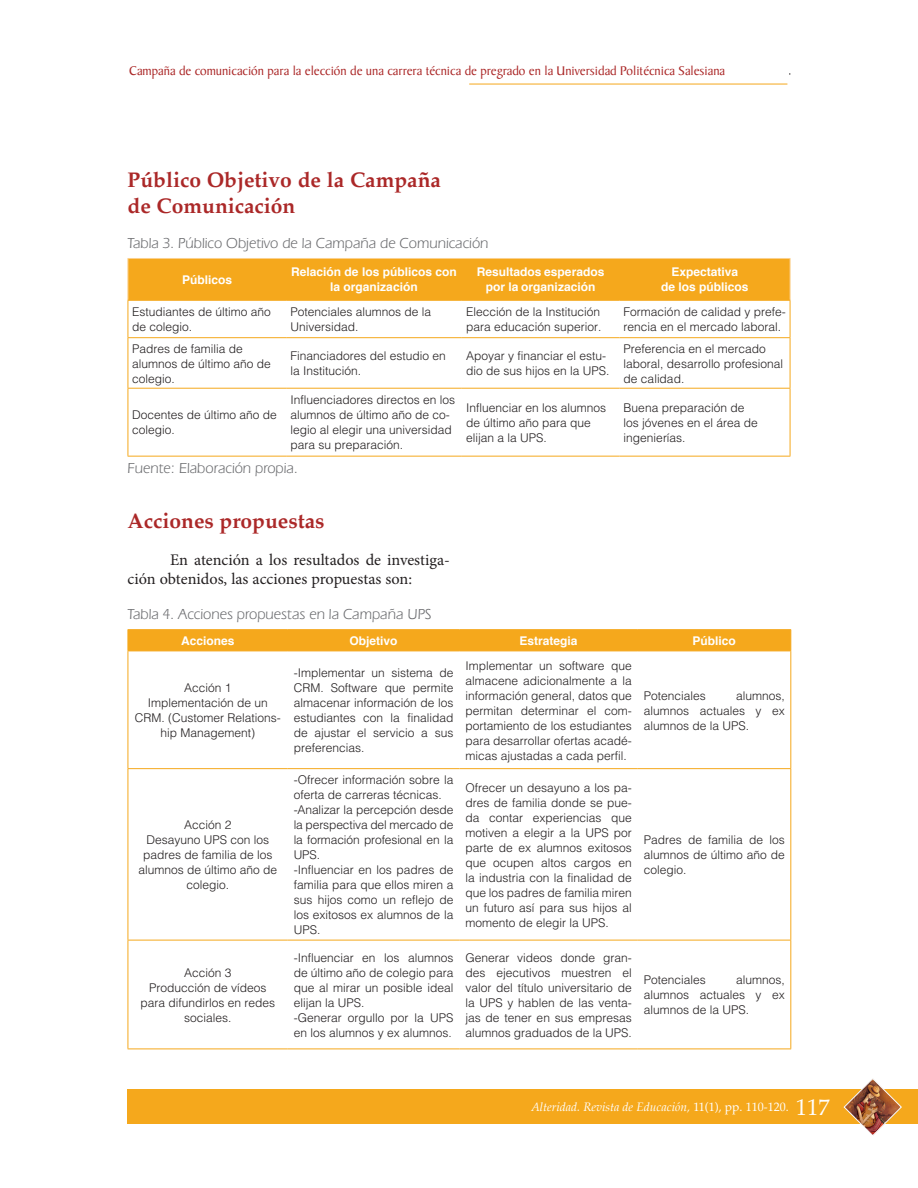
<style>
.page{position:relative;width:918px;height:1188px;background:#fff}
.page>*{position:absolute;margin:0;border:0;box-sizing:border-box;transform-origin:0 0}
.t1{font:700 21px/25.5px "Palatino";color:#ab2828}
.t2{font:16.2px/19.5px "Minion Pro";color:#231f20}
.t3{font:15px "Eras IT Cby BT";color:#6c6d70}
.t4{font:13.5px "Baker Signet";color:#ab2828}
.t5{font:300 12px/15px "Helvetica";color:#231f20}
.t6{font:700 12px/15px "Helvetica";color:#fff;text-align:center}
.t7{font:italic 12px "Palatino";color:#fff}
.s1{font-style:normal}
.s2{font-style:normal;font-size:22.5px}
</style>
<div class="page">
<hr style="left:470px;top:74px;width:320px;height:1px;background:#231f20">
<div style="left:128px;top:60px;width:661px;height:21px;background:#fff"></div>
<hr style="left:469px;top:84px;width:318px;height:1px;background:#f5a81c">
<div style="left:127px;top:1090px;width:791px;height:34px;background:#f5a81c"></div>
<img style="left:843px;top:1079px;width:59px;height:57px">
<div style="left:129px;top:259px;width:661px;height:41px;background:#f5a81c"></div>
<hr style="left:128px;top:258px;width:158px;height:1px;background:#fcd08d">
<hr style="left:128px;top:259px;width:1px;height:41px;background:#fcd08d">
<hr style="left:286px;top:258px;width:176px;height:1px;background:#fcd08d">
<hr style="left:462px;top:258px;width:157px;height:1px;background:#fcd08d">
<hr style="left:619px;top:258px;width:171px;height:1px;background:#fcd08d">
<hr style="left:790px;top:259px;width:1px;height:41px;background:#fcd08d">
<hr style="left:128px;top:300px;width:158px;height:1px;background:#f5a81c">
<hr style="left:128px;top:301px;width:1px;height:36px;background:#f5a81c">
<hr style="left:286px;top:300px;width:176px;height:1px;background:#f5a81c">
<hr style="left:462px;top:300px;width:157px;height:1px;background:#f5a81c">
<hr style="left:619px;top:300px;width:171px;height:1px;background:#f5a81c">
<hr style="left:790px;top:301px;width:1px;height:36px;background:#f5a81c">
<hr style="left:128px;top:337px;width:158px;height:1px;background:#f5a81c">
<hr style="left:128px;top:338px;width:1px;height:50px;background:#f5a81c">
<hr style="left:286px;top:337px;width:176px;height:1px;background:#f5a81c">
<hr style="left:462px;top:337px;width:157px;height:1px;background:#f5a81c">
<hr style="left:619px;top:337px;width:171px;height:1px;background:#f5a81c">
<hr style="left:790px;top:338px;width:1px;height:50px;background:#f5a81c">
<hr style="left:128px;top:388px;width:158px;height:1px;background:#f5a81c">
<hr style="left:128px;top:389px;width:1px;height:67px;background:#f5a81c">
<hr style="left:286px;top:388px;width:176px;height:1px;background:#f5a81c">
<hr style="left:462px;top:388px;width:157px;height:1px;background:#f5a81c">
<hr style="left:619px;top:388px;width:171px;height:1px;background:#f5a81c">
<hr style="left:790px;top:389px;width:1px;height:67px;background:#f5a81c">
<hr style="left:128px;top:456px;width:158px;height:1px;background:#f5a81c">
<hr style="left:286px;top:456px;width:176px;height:1px;background:#f5a81c">
<hr style="left:462px;top:456px;width:157px;height:1px;background:#f5a81c">
<hr style="left:619px;top:456px;width:171px;height:1px;background:#f5a81c">
<hr style="left:128px;top:651px;width:1px;height:117px;background:#f5a81c">
<hr style="left:790px;top:651px;width:1px;height:117px;background:#f5a81c">
<hr style="left:128px;top:768px;width:160px;height:1px;background:#f5a81c">
<hr style="left:128px;top:769px;width:1px;height:171px;background:#f5a81c">
<hr style="left:288px;top:768px;width:171px;height:1px;background:#f5a81c">
<hr style="left:459px;top:768px;width:179px;height:1px;background:#f5a81c">
<hr style="left:638px;top:768px;width:153px;height:1px;background:#f5a81c">
<hr style="left:790px;top:769px;width:1px;height:171px;background:#f5a81c">
<hr style="left:128px;top:940px;width:160px;height:1px;background:#f5a81c">
<hr style="left:128px;top:940px;width:1px;height:109px;background:#f5a81c">
<hr style="left:288px;top:940px;width:171px;height:1px;background:#f5a81c">
<hr style="left:459px;top:940px;width:179px;height:1px;background:#f5a81c">
<hr style="left:638px;top:940px;width:153px;height:1px;background:#f5a81c">
<hr style="left:790px;top:940px;width:1px;height:109px;background:#f5a81c">
<hr style="left:128px;top:629px;width:160px;height:1px;background:#f5a81c">
<hr style="left:288px;top:629px;width:171px;height:1px;background:#f5a81c">
<hr style="left:459px;top:629px;width:179px;height:1px;background:#f5a81c">
<hr style="left:638px;top:629px;width:153px;height:1px;background:#f5a81c">
<div style="left:128px;top:630px;width:663px;height:21px;background:#f5a81c"></div>
<hr style="left:128px;top:651px;width:160px;height:1px;background:#f5a81c">
<hr style="left:288px;top:651px;width:171px;height:1px;background:#f5a81c">
<hr style="left:459px;top:651px;width:179px;height:1px;background:#f5a81c">
<hr style="left:638px;top:651px;width:153px;height:1px;background:#f5a81c">
<hr style="left:128px;top:1049px;width:160px;height:1px;background:#f5a81c">
<hr style="left:288px;top:1049px;width:171px;height:1px;background:#f5a81c">
<hr style="left:459px;top:1049px;width:179px;height:1px;background:#f5a81c">
<hr style="left:638px;top:1049px;width:153px;height:1px;background:#f5a81c">
<p class="t4" style="left:129px;top:64px;width:598px">Campaña de comunicación para la elección de una carrera técnica de pregrado en la Universidad Politécnica Salesiana</p>
<h1 class="t1" style="left:128px;top:169px;width:315px">Público Objetivo de la Campaña de Comunicación</h1>
<p class="t3" style="left:128px;top:234px;width:363px">Tabla 3. Público Objetivo de la Campaña de Comunicación</p>
<p class="t6" style="left:182px;top:272px;width:52px">Públicos</p>
<p class="t6" style="left:291px;top:264px;width:167px">Relación de los públicos con la organización</p>
<p class="t6" style="left:477px;top:264px;width:129px">Resultados esperados por la organización</p>
<p class="t6" style="left:661px;top:264px;width:89px">Expectativa<br>de los públicos</p>
<p class="t5" style="left:132px;top:304px;width:140px">Estudiantes de último año de colegio.</p>
<p class="t5" style="left:290px;top:304px;width:142px">Potenciales alumnos de la<br>Universidad.</p>
<p class="t5" style="left:466px;top:304px;width:137px">Elección de la Institución para educación superior.</p>
<p class="t5" style="left:624px;top:304px;width:164px">Formación de calidad y prefe&shy;rencia en el mercado laboral.</p>
<p class="t5" style="left:132px;top:341px;width:140px">Padres de familia de alumnos de último año de colegio.</p>
<p class="t5" style="left:290px;top:348px;width:157px">Financiadores del estudio en la Institución.</p>
<p class="t5" style="left:466px;top:348px;width:145px">Apoyar y financiar el estu&shy;dio de sus hijos en la UPS.</p>
<p class="t5" style="left:624px;top:341px;width:161px">Preferencia en el mercado laboral, desarrollo profesional de calidad.</p>
<p class="t5" style="left:132px;top:407px;width:146px">Docentes de último año de colegio.</p>
<p class="t5" style="left:290px;top:392px;width:166px">Influenciadores directos en los alumnos de último año de co&shy;legio al elegir una universidad para su preparación.</p>
<p class="t5" style="left:466px;top:400px;width:142px">Influenciar en los alumnos de último año para que elijan a la UPS.</p>
<p class="t5" style="left:624px;top:400px;width:136px">Buena preparación de los jóvenes en el área de ingenierías.</p>
<p class="t3" style="left:128px;top:459px;width:172px">Fuente: Elaboración propia.</p>
<h1 class="t1" style="left:128px;top:510px;width:199px">Acciones propuestas</h1>
<h2 class="t2" style="left:128px;top:550px;width:324px;text-indent:43px">En atención a los resultados de investiga&shy;ción obtenidos, las acciones propuestas son:</h2>
<p class="t3" style="left:128px;top:605px;width:306px">Tabla 4. Acciones propuestas en la Campaña UPS</p>
<p class="t6" style="left:181px;top:633px;width:55px">Acciones</p>
<p class="t6" style="left:350px;top:633px;width:50px">Objetivo</p>
<p class="t6" style="left:520px;top:633px;width:60px">Estrategia</p>
<p class="t6" style="left:693px;top:633px;width:45px">Público</p>
<p class="t5" style="left:135px;top:680px;width:148px;text-align:center">Acción 1<br>Implementación de un<br>CRM. (Customer Relations&shy;hip Management)</p>
<p class="t5" style="left:294px;top:665px;width:161px;text-align:justify">-Implementar un sistema de CRM. Software que permite almacenar información de los estudiantes con la finalidad de ajustar el servicio a sus preferencias.</p>
<p class="t5" style="left:465px;top:657px;width:168px;text-align:justify">Implementar un software que almacene adicionalmente a la información general, datos que permitan determinar el com&shy;portamiento de los estudiantes para desarrollar ofertas acadé&shy;micas ajustadas a cada perfil.</p>
<p class="t5" style="left:644px;top:687px;width:143px;text-align:justify;text-indent:92px">alumnos, alumnos actuales y ex alumnos de la UPS.</p>
<p class="t5" style="left:644px;top:687px;width:64px">Potenciales</p>
<p class="t5" style="left:138px;top:817px;width:140px;text-align:center">Acción 2<br>Desayuno UPS con los padres de familia de los alumnos de último año de colegio.</p>
<p class="t5" style="left:140px;top:965px;width:136px;text-align:center">Acción 3<br>Producción de vídeos para difundirlos en redes sociales.</p>
<p class="t5" style="left:294px;top:772px;width:161px">-Ofrecer información sobre la oferta de carreras técnicas. -Analizar la percepción desde la perspectiva del mercado de la formación profesional en la<br>UPS.<br>-Influenciar en los padres de familia para que ellos miren a sus hijos como un reflejo de los exitosos ex alumnos de la<br>UPS.</p>
<p class="t5" style="left:465px;top:780px;width:168px;text-align:justify">Ofrecer un desayuno a los pa&shy;dres de familia donde se pue&shy;da contar experiencias que motiven a elegir a la UPS por parte de ex alumnos exitosos que ocupen altos cargos en la industria con la finalidad de que los padres de familia miren un futuro así para sus hijos al momento de elegir la UPS.</p>
<p class="t5" style="left:294px;top:950px;width:161px">-Influenciar en los alumnos de último año de colegio para que al mirar un posible ideal elijan la UPS.<br>-Generar orgullo por la UPS en los alumnos y ex alumnos.</p>
<p class="t5" style="left:465px;top:950px;width:168px;text-align:justify">Generar videos donde gran&shy;des ejecutivos muestren el valor del título universitario de la UPS y hablen de las venta&shy;jas de tener en sus empresas alumnos graduados de la UPS.</p>
<p class="t5" style="left:644px;top:832px;width:143px;text-align:justify">Padres de familia de los alumnos de último año de colegio.</p>
<p class="t5" style="left:644px;top:972px;width:143px;text-align:justify;text-indent:92px">alumnos, alumnos actuales y ex alumnos de la UPS.</p>
<p class="t5" style="left:644px;top:972px;width:64px">Potenciales</p>
<p class="t7" style="left:531px;top:1100px;width:300px">Alteridad. Revista de Educación, <span class="s1">11(1), pp. 110-120.</span> <span class="s2">117</span></p>
</div>
